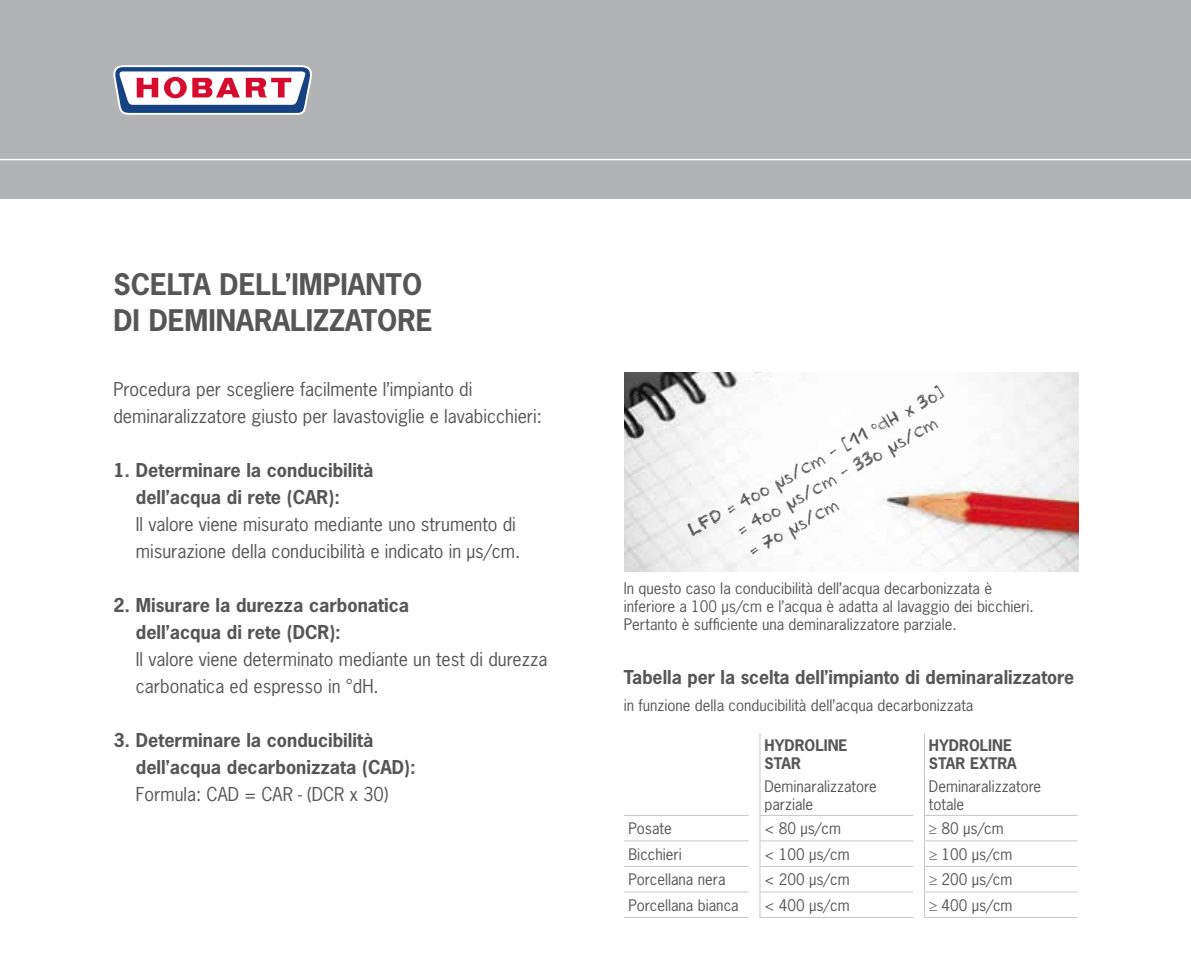
<style>
.page{position:relative;width:1191px;height:964px;background:#fff}
.page>*{position:absolute;margin:0;border:0;box-sizing:border-box;transform-origin:0 0}
.t1{font:700 28px/36px "News Gothic";color:#565656}
.t2{font:19.6px/23.4px "pastel";color:#565656}
.t3{font:18px/27px "News Gothic";color:#565656}
.t4{font:700 18px/27px "News Gothic";color:#565656}
.t5{font:15px/18px "News Gothic";color:#565656}
.t6{font:700 15px/18px "News Gothic";color:#565656}
</style>
<div class="page">
<hr style="left:759px;top:733px;width:1px;height:43px;background:#c5c6c6">
<hr style="left:924px;top:733px;width:1px;height:43px;background:#c5c6c6">
<hr style="left:759px;top:776px;width:1px;height:39px;background:#c5c6c6">
<hr style="left:924px;top:776px;width:1px;height:39px;background:#c5c6c6">
<hr style="left:624px;top:815px;width:124px;height:1px;background:#c5c6c6">
<hr style="left:759px;top:815px;width:154px;height:1px;background:#c5c6c6">
<hr style="left:924px;top:815px;width:153px;height:1px;background:#c5c6c6">
<hr style="left:624px;top:840px;width:124px;height:1px;background:#c5c6c6">
<hr style="left:759px;top:840px;width:154px;height:1px;background:#c5c6c6">
<hr style="left:924px;top:840px;width:153px;height:1px;background:#c5c6c6">
<hr style="left:624px;top:866px;width:124px;height:1px;background:#c5c6c6">
<hr style="left:759px;top:866px;width:154px;height:1px;background:#c5c6c6">
<hr style="left:924px;top:866px;width:153px;height:1px;background:#c5c6c6">
<hr style="left:624px;top:891px;width:124px;height:1px;background:#c5c6c6">
<hr style="left:759px;top:891px;width:154px;height:1px;background:#c5c6c6">
<svg style="left:759px;top:816px;width:1px;height:101px"></svg>
<hr style="left:924px;top:891px;width:153px;height:1px;background:#c5c6c6">
<svg style="left:924px;top:816px;width:1px;height:101px"></svg>
<hr style="left:624px;top:917px;width:124px;height:1px;background:#c5c6c6">
<hr style="left:759px;top:917px;width:154px;height:1px;background:#c5c6c6">
<hr style="left:924px;top:917px;width:153px;height:1px;background:#c5c6c6">
<img style="left:624px;top:373px;width:454px;height:198px">
<div style="left:0;top:0;width:1191px;height:198px;background:#b1b3b4"></div>
<svg style="left:113px;top:65px;width:199px;height:50px;background:#b49fb7"></svg>
<hr style="left:0;top:159px;width:1191px;height:1px;background:#fff">
<h1 class="t1" style="left:113px;top:266px;width:321px">SCELTA DELL’IMPIANTO<br>DI DEMINARALIZZATORE</h1>
<p class="t3" style="left:113px;top:376px;width:430px">Procedura per scegliere facilmente l’impianto di deminaralizzatore giusto per lavastoviglie e lavabicchieri:</p>
<p class="t4" style="left:136px;top:456px;width:239px;text-indent:-22px">1. Determinare la conducibilità dell’acqua di rete (CAR):</p>
<p class="t3" style="left:136px;top:511px;width:386px">Il valore viene misurato mediante uno strumento di misurazione della conducibilità e indicato in μs/cm.</p>
<p class="t4" style="left:136px;top:591px;width:275px;text-indent:-22px">2. Misurare la durezza carbonatica dell’acqua di rete (DCR):</p>
<p class="t3" style="left:136px;top:646px;width:413px">Il valore viene determinato mediante un test di durezza carbonatica ed espresso in °dH.</p>
<p class="t4" style="left:136px;top:726px;width:281px;text-indent:-22px">3. Determinare la conducibilità dell’acqua decarbonizzata (CAD):</p>
<p class="t3" style="left:136px;top:781px;width:254px">Formula: CAD = CAR - (DCR x 30)</p>
<h2 class="t2" style="left:722px;top:502px;width:249px;text-indent:-43px;rotate:-29deg">LFD -- 400 |u<sup>,</sup>s/cm - [11 <sup>0</sup>dH x 30] -- 400 |u<sup>,</sup>s/cm - 330 |u<sup>,</sup>s/cm<br>-- 70 |u<sup>,</sup>s/cm</h2>
<p class="t5" style="left:624px;top:579px;width:411px">In questo caso la conducibilità dell’acqua decarbonizzata è inferiore a 100 μs/cm e l’acqua è adatta al lavaggio dei bicchieri.<br>Pertanto è sufficiente una deminaralizzatore parziale.</p>
<p class="t4" style="left:624px;top:663px;width:452px">Tabella per la scelta dell’impianto di deminaralizzatore</p>
<p class="t5" style="left:624px;top:696px;width:351px">in funzione della conducibilità dell’acqua decarbonizzata</p>
<p class="t6" style="left:764px;top:736px;width:85px">HYDROLINE<br>STAR</p>
<p class="t6" style="left:929px;top:736px;width:89px">HYDROLINE<br>STAR EXTRA</p>
<p class="t5" style="left:764px;top:777px;width:114px">Deminaralizzatore parziale</p>
<p class="t5" style="left:929px;top:777px;width:114px">Deminaralizzatore totale</p>
<p class="t5" style="left:628px;top:819px;width:45px">Posate</p>
<p class="t5" style="left:764px;top:819px;width:78px">&lt; 80 µs/cm</p>
<p class="t5" style="left:929px;top:819px;width:76px">≥ 80 µs/cm</p>
<p class="t5" style="left:628px;top:845px;width:55px">Bicchieri</p>
<p class="t5" style="left:764px;top:845px;width:87px">&lt; 100 µs/cm</p>
<p class="t5" style="left:929px;top:845px;width:85px">≥ 100 µs/cm</p>
<p class="t5" style="left:628px;top:870px;width:99px">Porcellana nera</p>
<p class="t5" style="left:764px;top:870px;width:87px">&lt; 200 µs/cm</p>
<p class="t5" style="left:929px;top:870px;width:85px">≥ 200 µs/cm</p>
<p class="t5" style="left:628px;top:896px;width:112px">Porcellana bianca</p>
<p class="t5" style="left:764px;top:896px;width:87px">&lt; 400 µs/cm</p>
<p class="t5" style="left:929px;top:896px;width:85px">≥ 400 µs/cm</p>
</div>
